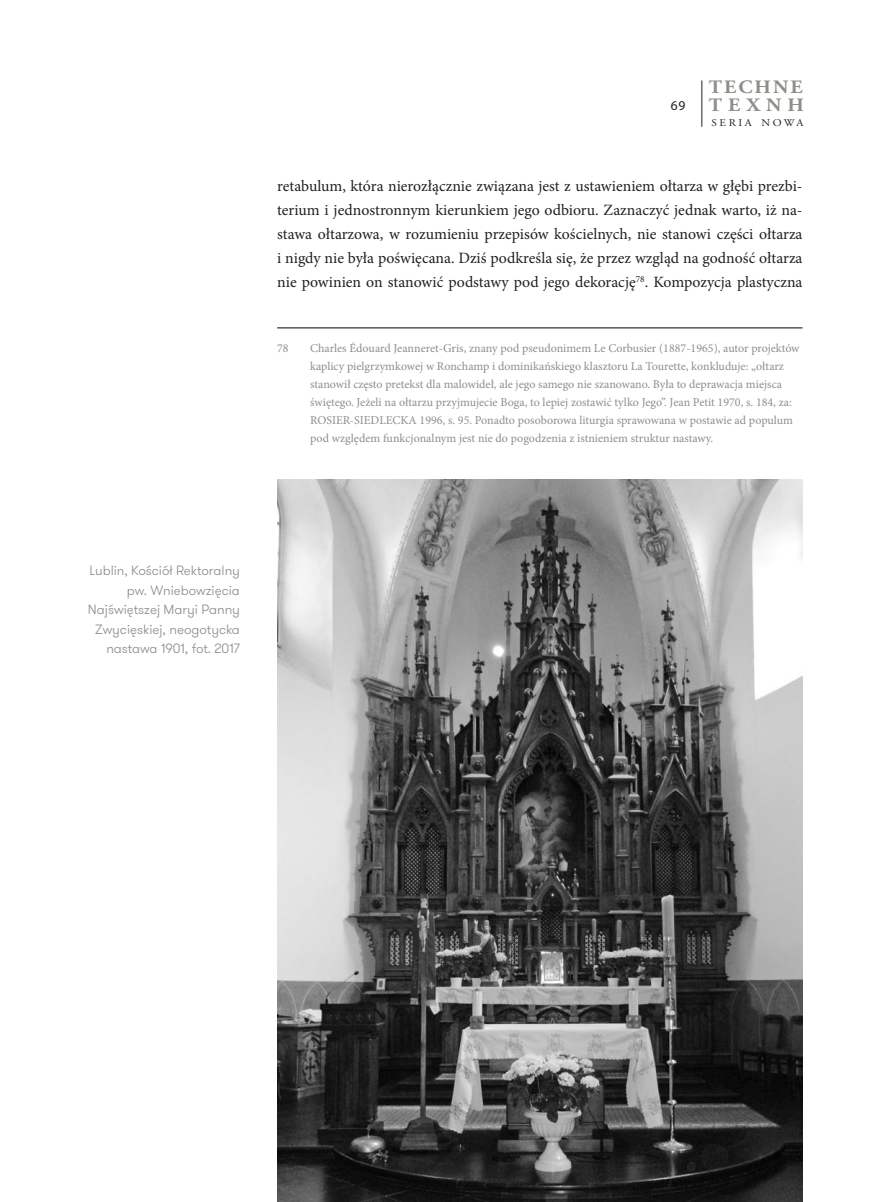
<style>
.page{position:relative;width:887px;height:1202px;background:#fff}
.page>*{position:absolute;margin:0;border:0;box-sizing:border-box;transform-origin:0 0}
.t1{font:700 18.9px/18px "Adobe Garamond Pro";letter-spacing:.105em;color:#908e89;scale:1.08 1}
.t2{font:15.75px/24px "Minion Pro";color:#231f20;text-align:justify}
.t3{font:300 13.5px/19.5px "GT Walsheim Pro";color:#908e89;text-align:right}
.t4{font:13.5px "Myriad Pro";color:#231f20}
.t5{font:12px/18px "Minion Pro";color:#908e89}
.t6{font:10.35px "Adobe Garamond Pro";letter-spacing:.235em;color:#231f20;scale:1.08 1}
</style>
<div class="page">
<hr style="left:701px;top:80px;width:1px;height:47px;background:#231f20">
<hr style="left:277px;top:327px;width:525px;height:1px;background:#231f20">
<img style="left:277px;top:479px;width:525px;height:723px">
<p class="t4" style="left:671px;top:98px;width:16px">69</p>
<h1 class="t1" style="left:709px;top:79px;width:90px">TECHNE<br>TEXNH</h1>
<p class="t6" style="left:711px;top:117px;width:86px">SERIA NOWA</p>
<p class="t2" style="left:277px;top:174px;width:527px">retabulum, która nierozłącznie związana jest z ustawieniem ołtarza w głębi prezbi&shy;terium i jednostronnym kierunkiem jego odbioru. Zaznaczyć jednak warto, iż na&shy;stawa ołtarzowa, w rozumieniu przepisów kościelnych, nie stanowi części ołtarza i nigdy nie była poświęcana. Dziś podkreśla się, że przez wzgląd na godność ołtarza nie powinien on stanowić podstawy pod jego dekorację<sup>78</sup>. Kompozycja plastyczna</p>
<p class="t5" style="left:277px;top:339px;width:13px">78</p>
<p class="t5" style="left:310px;top:339px;width:491px">Charles Édouard Jeanneret-Gris, znany pod pseudonimem Le Corbusier (1887-1965), autor projektów kaplicy pielgrzymkowej w Ronchamp i dominikańskiego klasztoru La Tourette, konkluduje: „ołtarz stanowił często pretekst dla malowideł, ale jego samego nie szanowano. Była to deprawacja miejsca świętego. Jeżeli na ołtarzu przyjmujecie Boga, to lepiej zostawić tylko Jego”. Jean Petit 1970, s. 184, za:<br>ROSIER-SIEDLECKA 1996, s. 95. Ponadto posoborowa liturgia sprawowana w postawie ad populum pod względem funkcjonalnym jest nie do pogodzenia z istnieniem struktur nastawy.</p>
<p class="t3" style="left:88px;top:561px;width:153px">Lublin, Kościół Rektoralny pw. Wniebowzięcia<br>Najświętszej Maryi Panny<br>Zwycięskiej, neogotycka nastawa 1901, fot. 2017</p>
</div>
